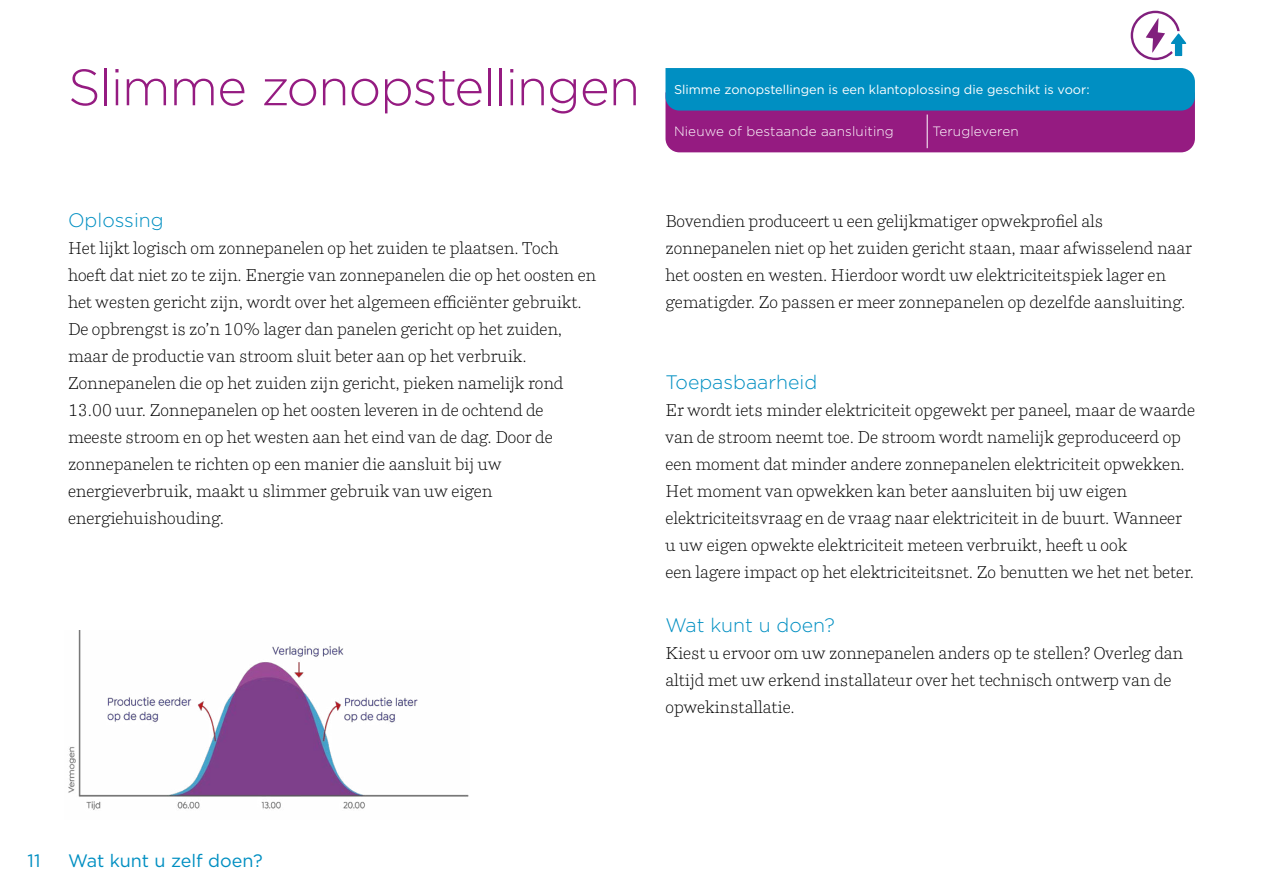
<style>
.page{position:relative;width:1263px;height:893px;background:#fff}
.page>*{position:absolute;margin:0;border:0;box-sizing:border-box;transform-origin:0 0}
.Titel{font:300 51px "Gotham";letter-spacing:-.02em;color:#951b81}
.Tussenkop-H3{font:300 19.5px "Gotham";color:#008fc2}
.Bodytekst{font:300 19.5px "Gotham";color:#008fc2}
.aanduiding_onderdeel{font:18px "Gotham";color:#008fc2}
.Bodytekst-2{font:300 16.5px/27px "Parry Pro";color:#000}
.Toelichting_nieuw_onder{font:300 13.5px "Gotham";letter-spacing:.01em;color:#fff}
.Toelichting_nieuw{font:12.75px "Gotham";color:#fff}
</style>
<div class="page">
<svg style="left:665px;top:68px;width:530px;height:84px;background:#4a56a2"></svg>
<hr style="left:927px;top:115px;width:1px;height:33px;background:#fff">
<img style="left:68px;top:631px;width:401px;height:179px">
<svg style="left:1131px;top:11px;width:55px;height:49px"></svg>
<p class="Titel" style="left:68px;top:59px;width:573px">Slimme zonopstellingen</p>
<p class="Toelichting_nieuw" style="left:674px;top:81px;width:417px">Slimme zonopstellingen is een klantoplossing die geschikt is voor:</p>
<p class="Toelichting_nieuw_onder" style="left:674px;top:124px;width:221px">Nieuwe of bestaande aansluiting</p>
<p class="Toelichting_nieuw_onder" style="left:932px;top:124px;width:88px">Terugleveren</p>
<p class="Tussenkop-H3" style="left:68px;top:209px;width:97px">Oplossing</p>
<p class="Bodytekst-2" style="left:68px;top:234px;width:530px">Het lijkt logisch om zonnepanelen op het zuiden te plaatsen. Toch hoeft dat niet zo te zijn. Energie van zonnepanelen die op het oosten en het westen gericht zijn, wordt over het algemeen efficiënter gebruikt.<br>De opbrengst is zo’n 10% lager dan panelen gericht op het zuiden, maar de productie van stroom sluit beter aan op het verbruik.<br>Zonnepanelen die op het zuiden zijn gericht, pieken namelijk rond 13.00 uur. Zonnepanelen op het oosten leveren in de ochtend de meeste stroom en op het westen aan het eind van de dag. Door de zonnepanelen te richten op een manier die aansluit bij uw energieverbruik, maakt u slimmer gebruik van uw eigen energiehuishouding.</p>
<p class="Bodytekst-2" style="left:665px;top:207px;width:528px">Bovendien produceert u een gelijkmatiger opwekprofiel als zonnepanelen niet op het zuiden gericht staan, maar afwisselend naar het oosten en westen. Hierdoor wordt uw elektriciteitspiek lager en gematigder. Zo passen er meer zonnepanelen op dezelfde aansluiting.</p>
<p class="Bodytekst" style="left:665px;top:371px;width:153px">Toepasbaarheid</p>
<p class="Bodytekst-2" style="left:665px;top:396px;width:531px">Er wordt iets minder elektriciteit opgewekt per paneel, maar de waarde van de stroom neemt toe. De stroom wordt namelijk geproduceerd op een moment dat minder andere zonnepanelen elektriciteit opwekken.<br>Het moment van opwekken kan beter aansluiten bij uw eigen elektriciteitsvraag en de vraag naar elektriciteit in de buurt. Wanneer u uw eigen opwekte elektriciteit meteen verbruikt, heeft u ook<br>een lagere impact op het elektriciteitsnet. Zo benutten we het net beter.</p>
<p class="Tussenkop-H3" style="left:665px;top:614px;width:171px">Wat kunt u doen?</p>
<p class="Bodytekst-2" style="left:665px;top:639px;width:519px">Kiest u ervoor om uw zonnepanelen anders op te stellen? Overleg dan altijd met uw erkend installateur over het technisch ontwerp van de opwekinstallatie.</p>
<p class="aanduiding_onderdeel" style="left:28px;top:849px;width:14px">11</p>
<p class="aanduiding_onderdeel" style="left:68px;top:849px;width:196px">Wat kunt u zelf doen?</p>
</div>
